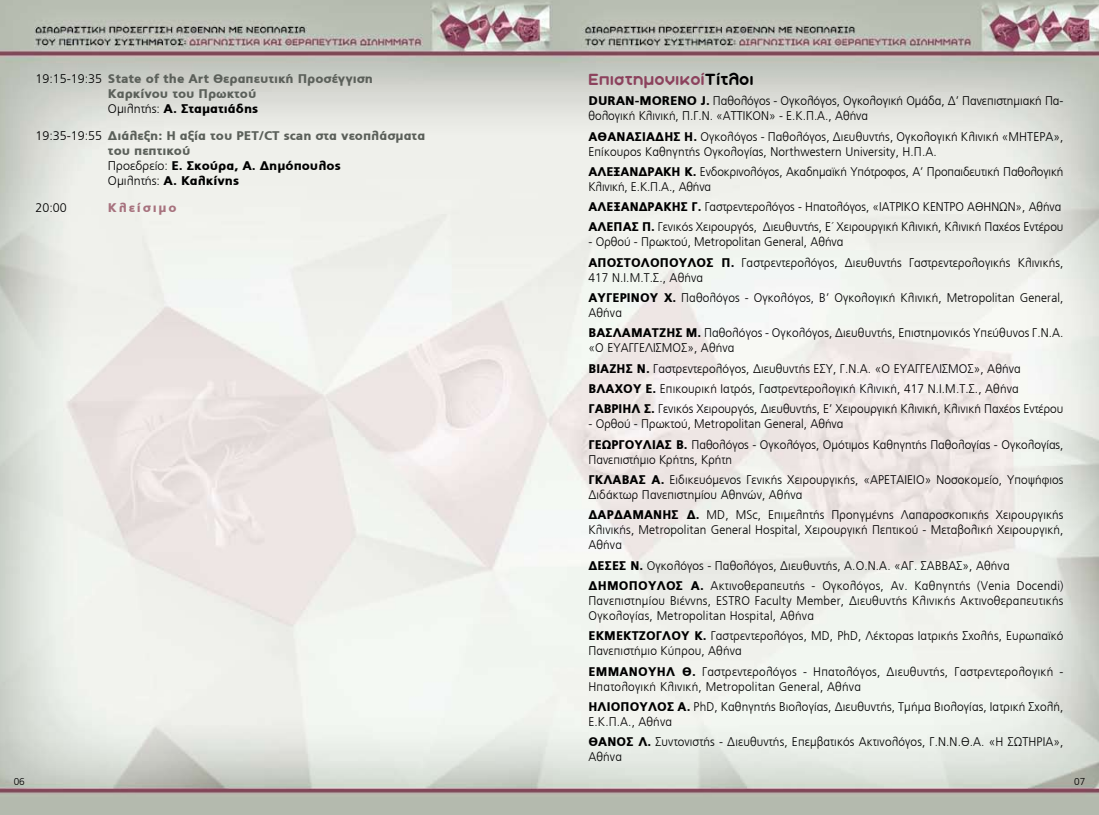
<style>
.page{position:relative;width:1099px;height:815px;background:#fff}
.page>*{position:absolute;margin:0;border:0;box-sizing:border-box;transform-origin:0 0}
.t1{font:17.5px "Aka Acid GR Soft Ice Cream";letter-spacing:.04em;color:#8c425d}
.t2{font:300 12.5px/20.2px "PF Catalog";letter-spacing:.01em;color:#000;scale:.95 1}
.t3{font:900 12.5px/15px "PF Catalog";color:#5b605a}
.t4{font:300 12.5px/20.4px "PF Catalog";letter-spacing:.01em;color:#000;scale:.94 1}
.t5{font:300 12.5px/15px "PF Catalog";letter-spacing:-.01em;color:#000;scale:.95 1}
.t6{font:900 12.5px "PF Catalog";letter-spacing:.15em;color:#a7727e}
.t7{font:300 12.5px "PF Catalog";letter-spacing:.01em;color:#000}
.t8{font:300 10px "PF Catalog";color:#000}
.s1{font-weight:300;color:#000}
.s2{color:#000}
.s3{font-weight:900}
</style>
<div class="page">
<img style="left:0;top:0;width:1098px;height:815px">
<p class="t3" style="left:108px;top:71px;width:267px;text-indent:-72px"><span class="s1">19:15-19:35</span> State of the Art Θεραπευτική Προσέγγιση<br>Καρκίνου του Πρωκτού<br><span class="s1">Ομιλητής:</span> <span class="s2">Α. Σταματιάδης</span></p>
<p class="t3" style="left:108px;top:128px;width:319px;text-indent:-72px"><span class="s1">19:35-19:55</span> Διάλεξη: Η αξία του PET/CT scan στα νεοπλάσματα του πεπτικού<br><span class="s1">Προεδρείο:</span> <span class="s2">Ε. Σκούρα, Α. Δημόπουλος<br></span><span class="s1">Ομιλητής:</span> <span class="s2">Α. Καλκίνης</span></p>
<p class="t7" style="left:35px;top:201px;width:33px">20:00</p>
<p class="t6" style="left:108px;top:201px;width:70px">Κλείσιμο</p>
<h1 class="t1" style="left:588px;top:70px;width:166px">Επιστημονικοί<span class="s2">Τίτλοι</span></h1>
<p class="t2" style="left:588px;top:94px;width:501px;line-height:15px"><span class="s3">DURAN-MORENO J.</span> Παθολόγος - Ογκολόγος, Ογκολογική Ομάδα, Δ’ Πανεπιστημιακή Πα&shy;θολογική Κλινική, Π.Γ.Ν. «ΑΤΤΙΚΟΝ» - Ε.Κ.Π.Α., Αθήνα</p>
<p class="t2" style="left:588px;top:129px;width:501px;line-height:15px"><span class="s3">ΑΘΑΝΑΣΙΑΔΗΣ Η.</span> Ογκολόγος - Παθολόγος, Διευθυντής, Ογκολογική Κλινική «ΜΗΤΕΡΑ»,<br>Επίκουρος Καθηγητής Ογκολογίας, Northwestern University, Η.Π.Α.</p>
<p class="t5" style="left:588px;top:164px;width:501px"><span class="s3">ΑΛΕΞΑΝΔΡΑΚΗ Κ.</span> Ενδοκρινολόγος, Ακαδημαϊκή Υπότροφος, Α’ Προπαιδευτική Παθολογική<br>Κλινική, Ε.Κ.Π.Α., Αθήνα</p>
<p class="t4" style="left:588px;top:197px;width:507px"><span class="s3">ΑΛΕΞΑΝΔΡΑΚΗΣ Γ.</span> Γαστρεντερολόγος - Ηπατολόγος, «ΙΑΤΡΙΚΟ ΚΕΝΤΡΟ ΑΘΗΝΩΝ», Αθήνα<br><span class="s3">ΑΛΕΠΑΣ Π.</span> Γενικός Χειρουργός, Διευθυντής, Ε΄ Χειρουργική Κλινική, Κλινική Παχέος Εντέρου</p>
<p class="t2" style="left:588px;top:232px;width:501px">- Ορθού - Πρωκτού, Metropolitan General, Αθήνα<br><span class="s3">ΑΠΟΣΤΟΛΟΠΟΥΛΟΣ Π.</span> Γαστρεντερολόγος, Διευθυντής Γαστρεντερολογικής Κλινικής,</p>
<p class="t2" style="left:588px;top:267px;width:501px">417 Ν.Ι.Μ.Τ.Σ., Αθήνα<br><span class="s3">ΑΥΓΕΡΙΝΟΥ Χ.</span> Παθολόγος - Ογκολόγος, B’ Ογκολογική Κλινική, Metropolitan General,</p>
<p class="t2" style="left:588px;top:303px;width:501px">Αθήνα<br><span class="s3">ΒΑΣΛΑΜΑΤΖΗΣ Μ.</span> Παθολόγος - Ογκολόγος, Διευθυντής, Επιστημονικός Υπεύθυνος Γ.Ν.Α.</p>
<p class="t2" style="left:588px;top:338px;width:501px">«Ο ΕΥΑΓΓΕΛΙΣΜΟΣ», Αθήνα<br><span class="s3">ΒΙΑΖΗΣ Ν.</span> Γαστρεντερολόγος, Διευθυντής ΕΣΥ, Γ.Ν.Α. «Ο ΕΥΑΓΓΕΛΙΣΜΟΣ», Αθήνα <span class="s3">ΒΛΑΧΟΥ Ε.</span> Επικουρική Ιατρός, Γαστρεντερολογική Κλινική, 417 Ν.Ι.Μ.Τ.Σ., Αθήνα <span class="s3">ΓΑΒΡΙΗΛ Σ.</span> Γενικός Χειρουργός, Διευθυντής, Ε’ Χειρουργική Κλινική, Κλινική Παχέος Εντέρου</p>
<p class="t2" style="left:588px;top:414px;width:501px">- Ορθού - Πρωκτού, Metropolitan General, Αθήνα<br><span class="s3">ΓΕΩΡΓΟΥΛΙΑΣ Β.</span> Παθολόγος - Ογκολόγος, Ομότιμος Καθηγητής Παθολογίας - Ογκολογίας,</p>
<p class="t2" style="left:588px;top:449px;width:501px">Πανεπιστήμιο Κρήτης, Κρήτη<br><span class="s3">ΓΚΛΑΒΑΣ Α.</span> Ειδικευόμενος Γενικής Χειρουργικής, «ΑΡΕΤΑΙΕΙΟ» Νοσοκομείο, Υποψήφιος</p>
<p class="t2" style="left:588px;top:485px;width:501px">Διδάκτωρ Πανεπιστημίου Αθηνών, Αθήνα<br><span class="s3">ΔΑΡΔΑΜΑΝΗΣ Δ.</span> MD, MSc, Επιμελητής Προηγμένης Λαπαροσκοπικής Χειρουργικής</p>
<p class="t2" style="left:588px;top:523px;width:501px;line-height:15px">Κλινικής, Μetropolitan General Hospital, Χειρουργική Πεπτικού - Μεταβολική Χειρουργική,<br>Αθήνα</p>
<p class="t2" style="left:588px;top:555px;width:501px"><span class="s3">ΔΕΣΕΣ Ν.</span> Ογκολόγος - Παθολόγος, Διευθυντής, Α.Ο.Ν.Α. «ΑΓ. ΣΑΒΒΑΣ», Αθήνα<br><span class="s3">ΔΗΜΟΠΟΥΛΟΣ Α.</span> Ακτινοθεραπευτής - Ογκολόγος, Αν. Καθηγητής (Venia Docendi)</p>
<p class="t2" style="left:588px;top:593px;width:501px;line-height:15px">Πανεπιστημίου Βιέννης, ESTRO Faculty Member, Διευθυντής Κλινικής Ακτινοθεραπευτικής<br>Ογκολογίας, Metropolitan Hospital, Αθήνα</p>
<p class="t2" style="left:588px;top:629px;width:501px;line-height:15px"><span class="s3">ΕΚΜΕΚΤΖΟΓΛΟΥ Κ.</span> Γαστρεντερολόγος, MD, PhD, Λέκτορας Ιατρικής Σχολής, Ευρωπαϊκό<br>Πανεπιστήμιο Κύπρου, Αθήνα</p>
<p class="t2" style="left:588px;top:664px;width:501px;line-height:15px"><span class="s3">ΕΜΜΑΝΟΥΗΛ Θ.</span> Γαστρεντερολόγος - Ηπατολόγος, Διευθυντής, Γαστρεντερολογική -<br>Ηπατολογική Κλινική, Metropolitan General, Αθήνα</p>
<p class="t2" style="left:588px;top:699px;width:501px;line-height:15px"><span class="s3">ΗΛΙΟΠΟΥΛΟΣ Α.</span> PhD, Καθηγητής Βιολογίας, Διευθυντής, Τμήμα Βιολογίας, Ιατρική Σχολή,<br>Ε.Κ.Π.Α., Αθήνα</p>
<p class="t2" style="left:588px;top:734px;width:501px;line-height:15px"><span class="s3">ΘΑΝΟΣ Λ.</span> Συντονιστής - Διευθυντής, Επεμβατικός Ακτινολόγος, Γ.Ν.Ν.Θ.Α. «Η ΣΩΤΗΡΙΑ»,<br>Αθήνα</p>
<p class="t8" style="left:14px;top:775px;width:13px">06</p>
<p class="t8" style="left:1074px;top:775px;width:13px">07</p>
</div>
